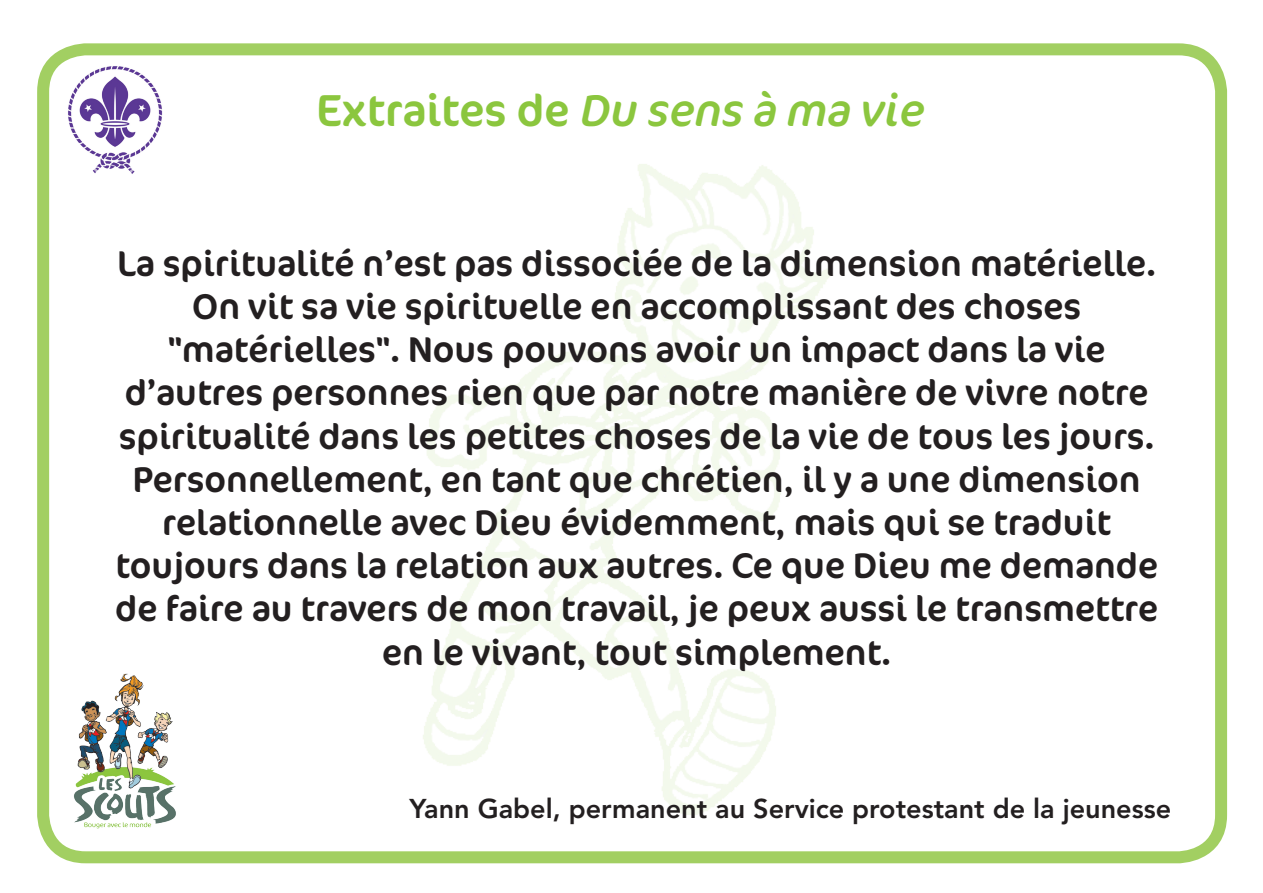
<style>
.page{position:relative;width:1263px;height:893px;background:#fff}
.page>*{position:absolute;margin:0;border:0;box-sizing:border-box;transform-origin:0 0}
.t1{font:italic 45px "Cocon OT";color:#8bc63e}
.t2{font:36px/43.2px "Cocon OT";color:#231f20;text-align:center}
.t3{font:800 27px "Avenir LT Std";color:#231f20}
.s1{font-style:normal}
</style>
<div class="page">
<img style="left:74px;top:673px;width:102px;height:156px">
<img style="left:63px;top:60px;width:100px;height:114px">
<div style="left:37px;top:43px;width:1190px;height:820px;border:12px solid #a2cf62;border-radius:43px"></div>
<p class="t1" style="left:317px;top:84px;width:609px"><span class="s1">Extraites de</span> Du sens à ma vie</p>
<p class="t2" style="left:115px;top:242px;width:1044px">La spiritualité n’est pas dissociée de la dimension matérielle.<br>On vit sa vie spirituelle en accomplissant des choses "matérielles". Nous pouvons avoir un impact dans la vie d’autres personnes rien que par notre manière de vivre notre spiritualité dans les petites choses de la vie de tous les jours.<br>Personnellement, en tant que chrétien, il y a une dimension relationnelle avec Dieu évidemment, mais qui se traduit toujours dans la relation aux autres. Ce que Dieu me demande de faire au travers de mon travail, je peux aussi le transmettre en le vivant, tout simplement.</p>
<p class="t3" style="left:410px;top:793px;width:763px">Yann Gabel, permanent au Service protestant de la jeunesse</p>
</div>
